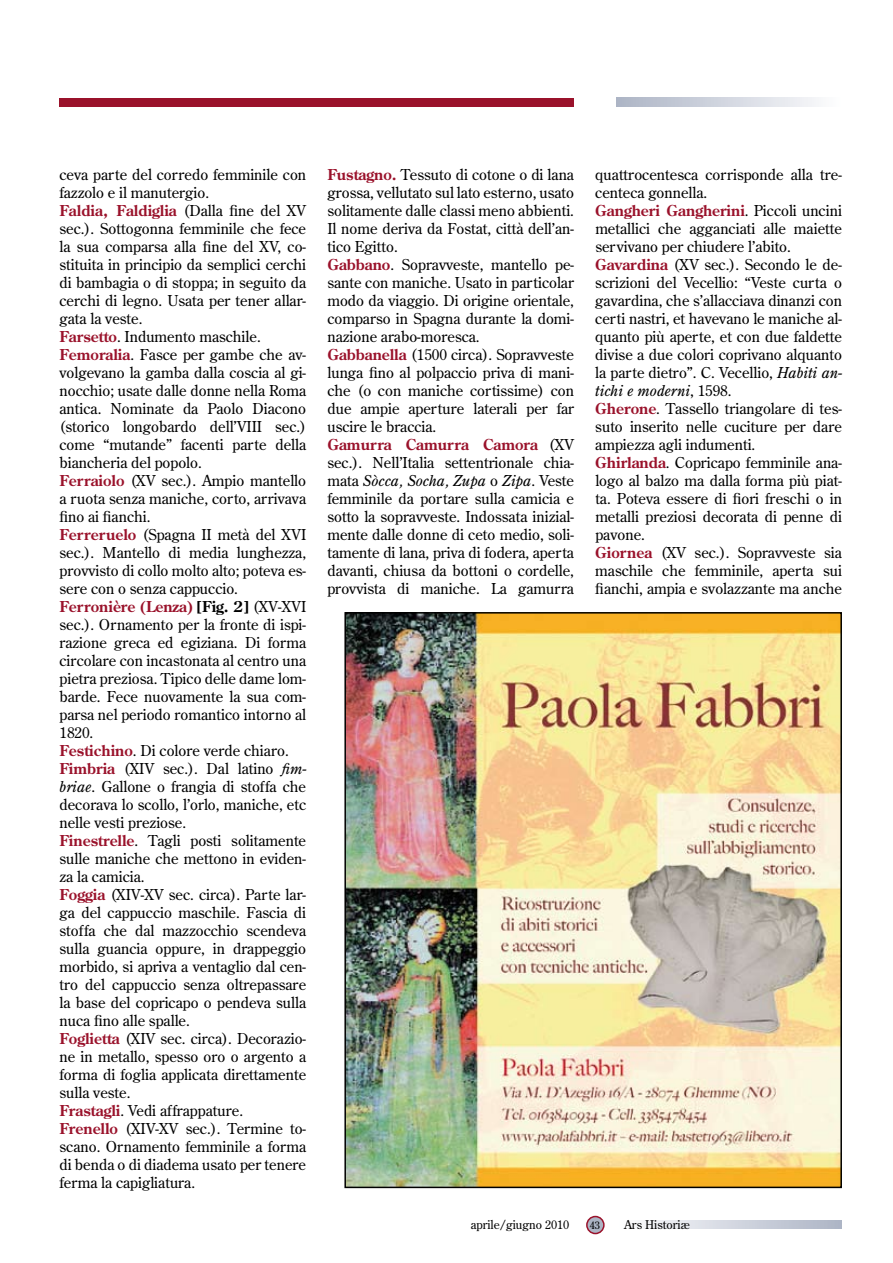
<style>
.page{position:relative;width:893px;height:1263px;background:#fff}
.page>*{position:absolute;margin:0;border:0;box-sizing:border-box;transform-origin:0 0}
.t1{font:15px/18px "Century Old Style";color:#000}
.t2{font:12px "Century Old Style";color:#000}
.t3{font:10.5px "Century Old Style";color:#000}
.s1{font-weight:700;color:#9a122b}
.s2{font-weight:700}
.s3{font-style:italic}
</style>
<div class="page">
<div style="left:587px;top:1216px;width:17px;height:17px;background:#acb4c4;border-radius:50%"></div>
<div style="left:586px;top:1216px;width:19px;height:18px;border:2px solid #9a122b;border-radius:50%"></div>
<svg style="left:644px;top:1220px;width:198px;height:9px;background:#cfd4de"></svg>
<svg style="left:617px;top:98px;width:199px;height:8px;background:#cfd4de"></svg>
<div style="left:60px;top:98px;width:514px;height:8px;background:#9a122b"></div>
<img style="left:347px;top:615px;width:492px;height:570px">
<div style="left:344px;top:612px;width:498px;height:576px;border:2px solid #000"></div>
<p class="t1" style="left:60px;top:165px;width:248px">ceva parte del corredo femminile con fazzolo e il manutergio.<br><span class="s1">Faldia, Faldiglia</span> (Dalla fine del XV sec.). Sottogonna femminile che fece la sua comparsa alla fine del XV, co&shy;stituita in principio da semplici cerchi di bambagia o di stoppa; in seguito da cerchi di legno. Usata per tener allar&shy;gata la veste.<br><span class="s1">Farsetto</span>. Indumento maschile.<br><span class="s1">Femoralia</span>. Fasce per gambe che av&shy;volgevano la gamba dalla coscia al gi&shy;nocchio; usate dalle donne nella Roma antica. Nominate da Paolo Diacono (storico longobardo dell’VIII sec.) come “mutande” facenti parte della biancheria del popolo.<br><span class="s1">Ferraiolo</span> (XV sec.). Ampio mantello a ruota senza maniche, corto, arrivava fino ai fianchi.<br><span class="s1">Ferreruelo</span> (Spagna II metà del XVI sec.). Mantello di media lunghezza, provvisto di collo molto alto; poteva es&shy;sere con o senza cappuccio.<br><span class="s1">Ferronière (Lenza)</span> <span class="s2">[Fig. 2]</span> (XV-XVI sec.). Ornamento per la fronte di ispi&shy;razione greca ed egiziana. Di forma circolare con incastonata al centro una pietra preziosa. Tipico delle dame lom&shy;barde. Fece nuovamente la sua com&shy;parsa nel periodo romantico intorno al 1820.<br><span class="s1">Festichino</span>. Di colore verde chiaro.<br><span class="s1">Fimbria</span> (XIV sec.). Dal latino <span class="s3">fim&shy;briae</span>. Gallone o frangia di stoffa che decorava lo scollo, l’orlo, maniche, etc nelle vesti preziose.<br><span class="s1">Finestrelle</span>. Tagli posti solitamente sulle maniche che mettono in eviden&shy;za la camicia.<br><span class="s1">Foggia</span> (XIV-XV sec. circa). Parte lar&shy;ga del cappuccio maschile. Fascia di stoffa che dal mazzocchio scendeva sulla guancia oppure, in drappeggio morbido, si apriva a ventaglio dal cen&shy;tro del cappuccio senza oltrepassare la base del copricapo o pendeva sulla nuca fino alle spalle.<br><span class="s1">Foglietta</span> (XIV sec. circa). Decorazio&shy;ne in metallo, spesso oro o argento a forma di foglia applicata direttamente sulla veste.<br><span class="s1">Frastagli</span>. Vedi affrappature.<br><span class="s1">Frenello</span> (XIV-XV sec.). Termine to&shy;scano. Ornamento femminile a forma di benda o di diadema usato per tenere ferma la capigliatura.</p>
<p class="t1" style="left:327px;top:165px;width:248px"><span class="s1">Fustagno.</span> Tessuto di cotone o di lana grossa, vellutato sul lato esterno, usato solitamente dalle classi meno abbienti.<br>Il nome deriva da Fostat, città dell’an&shy;tico Egitto.<br><span class="s1">Gabbano</span>. Sopravveste, mantello pe&shy;sante con maniche. Usato in particolar modo da viaggio. Di origine orientale, comparso in Spagna durante la domi&shy;nazione arabo-moresca.<br><span class="s1">Gabbanella</span> (1500 circa). Sopravveste lunga fino al polpaccio priva di mani&shy;che (o con maniche cortissime) con due ampie aperture laterali per far uscire le braccia.<br><span class="s1">Gamurra Camurra Camora</span> (XV sec.). Nell’Italia settentrionale chia&shy;mata <span class="s3">Sòcca, Socha, Zupa</span> o <span class="s3">Zipa</span>. Veste femminile da portare sulla camicia e sotto la sopravveste. Indossata inizial&shy;mente dalle donne di ceto medio, soli&shy;tamente di lana, priva di fodera, aperta davanti, chiusa da bottoni o cordelle, provvista di maniche. La gamurra</p>
<p class="t1" style="left:595px;top:165px;width:248px">quattrocentesca corrisponde alla tre&shy;centeca gonnella.<br><span class="s1">Gangheri Gangherini</span>. Piccoli uncini metallici che agganciati alle maiette servivano per chiudere l’abito.<br><span class="s1">Gavardina</span> (XV sec.). Secondo le de&shy;scrizioni del Vecellio: “Veste curta o gavardina, che s’allacciava dinanzi con certi nastri, et havevano le maniche al&shy;quanto più aperte, et con due faldette divise a due colori coprivano alquanto la parte dietro”. C. Vecellio, <span class="s3">Habiti an&shy;tichi e moderni</span>, 1598.<br><span class="s1">Gherone</span>. Tassello triangolare di tes&shy;suto inserito nelle cuciture per dare ampiezza agli indumenti.<br><span class="s1">Ghirlanda</span>. Copricapo femminile ana&shy;logo al balzo ma dalla forma più piat&shy;ta. Poteva essere di fiori freschi o in metalli preziosi decorata di penne di pavone.<br><span class="s1">Giornea</span> (XV sec.). Sopravveste sia maschile che femminile, aperta sui fianchi, ampia e svolazzante ma anche</p>
<p class="t2" style="left:471px;top:1217px;width:100px">aprile/giugno 2010</p>
<p class="t3" style="left:590px;top:1218px;width:12px">43</p>
<p class="t2" style="left:624px;top:1217px;width:67px">Ars Historiæ</p>
</div>
